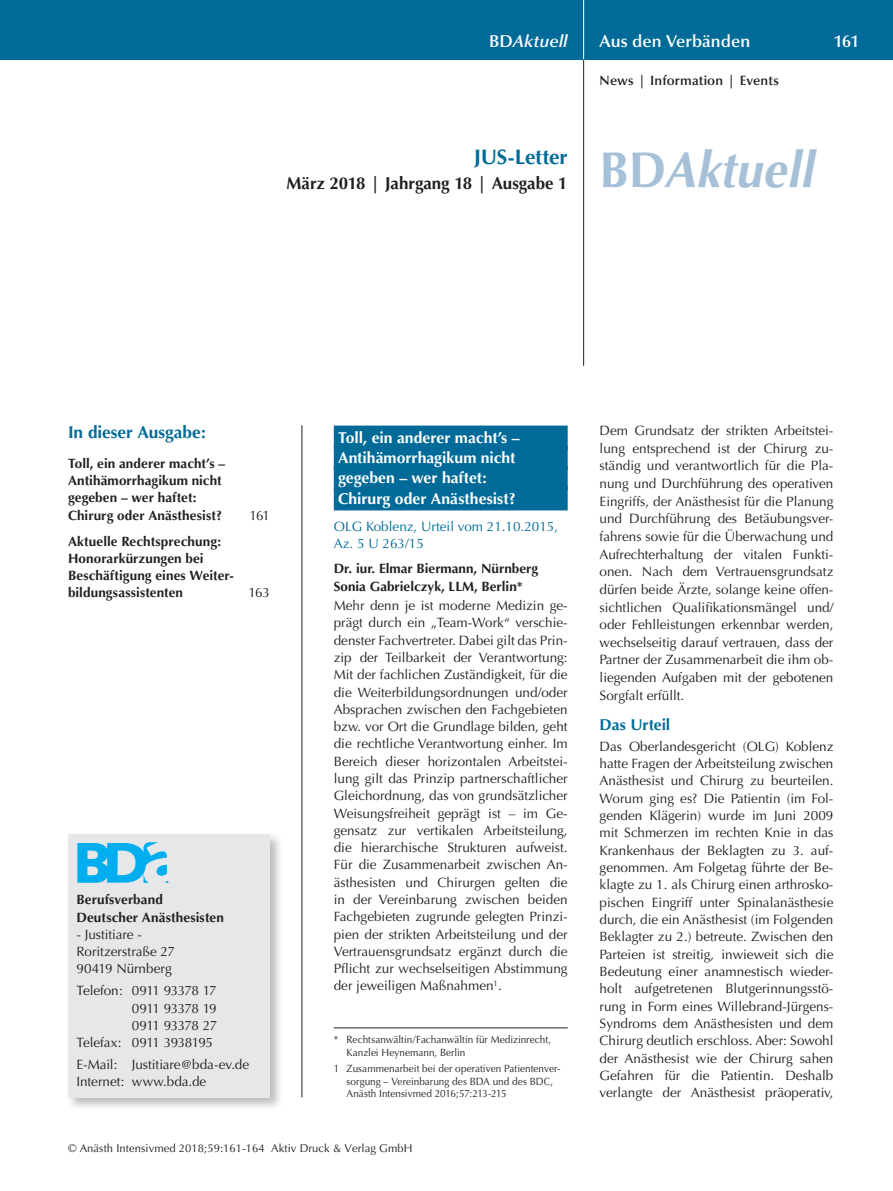
<style>
.page{position:relative;width:893px;height:1191px;background:#fff}
.page>*{position:absolute;margin:0;border:0;box-sizing:border-box;transform-origin:0 0}
.t1{font:italic 700 50.4px "Optima";color:#a5c0d7;scale:.95 1}
.t2{font:700 21px "Optima";letter-spacing:-.01em;color:#006b98}
.t3{font:700 17.25px "Optima";letter-spacing:-.005em;color:#231f20}
.t4{font:600 17.25px "Optima";color:#fff}
.t5{font:700 17.25px "Optima";letter-spacing:-.005em;color:#006b98}
.t6{font:italic 600 17.25px "Optima";letter-spacing:.005em;color:#fff}
.t7{font:700 15.75px/20.2px "Optima";color:#fff}
.t8{font:700 15.75px "Optima";letter-spacing:-.005em;color:#006b98}
.t9{font:13.5px/17.2px "Optima";color:#231f20;text-align:justify}
.t10{font:700 13.5px/17.2px "Optima";letter-spacing:.005em;color:#231f20}
.t11{font:13.5px/17.2px "Optima";color:#006b98}
.t12{font:13.5px "Optima";letter-spacing:-.035em;color:#231f20}
.t13{font:600 13.5px "Optima";letter-spacing:.01em;color:#231f20}
.t14{font:13.5px "Optima";letter-spacing:-.025em;color:#231f20}
.t15{font:13.5px "Optima";letter-spacing:-.04em;color:#231f20}
.t16{font:11.25px "Optima";letter-spacing:.005em;color:#231f20}
.t17{font:10.5px/12.8px "Optima";color:#231f20;scale:.95 1}
.s1{font-style:normal}
</style>
<div class="page">
<div style="left:0;top:0;width:893px;height:60px;background:#006b98"></div>
<hr style="left:583px;top:0;width:1px;height:60px;background:#fff">
<hr style="left:583px;top:60px;width:1px;height:306px;background:#231f20">
<hr style="left:302px;top:425px;width:1px;height:672px;background:#231f20">
<div style="left:66px;top:831px;width:218px;height:280px;background:#231f20;opacity:.3"></div>
<div style="left:68px;top:833px;width:202px;height:264px;background:#e6e7e9"></div>
<svg style="left:77px;top:842px;width:92px;height:41px"></svg>
<div style="left:334px;top:425px;width:234px;height:24px;background:#006b98"></div>
<div style="left:334px;top:446px;width:234px;height:24px;background:#006b98"></div>
<div style="left:334px;top:466px;width:234px;height:24px;background:#006b98"></div>
<div style="left:334px;top:486px;width:234px;height:24px;background:#006b98"></div>
<hr style="left:334px;top:1027px;width:234px;height:1px;background:#231f20">
<p class="t6" style="left:489px;top:31px;width:80px"><span class="s1">BD</span>Aktuell</p>
<p class="t4" style="left:600px;top:31px;width:152px">Aus den Verbänden</p>
<p class="t4" style="left:833px;top:31px;width:27px">161</p>
<p class="t13" style="left:600px;top:73px;width:181px">News | Information | Events</p>
<h2 class="t2" style="left:474px;top:145px;width:95px">JUS-Letter</h2>
<p class="t3" style="left:286px;top:173px;width:283px">März 2018 | Jahrgang 18 | Ausgabe 1</p>
<h1 class="t1" style="left:600px;top:140px;width:226px"><span class="s1">BD</span>Aktuell</h1>
<p class="t5" style="left:68px;top:422px;width:139px">In dieser Ausgabe:</p>
<p class="t10" style="left:68px;top:455px;width:159px">Toll, ein anderer macht’s –<br>Antihämorrhagikum nicht gegeben – wer haftet:<br>Chirurg oder Anästhesist?</p>
<p class="t10" style="left:68px;top:532px;width:168px">Aktuelle Rechtsprechung:<br>Honorarkürzungen bei<br>Beschäftigung eines Weiter&shy;bildungsassistenten</p>
<p class="t9" style="left:249px;top:507px;width:22px">161</p>
<p class="t9" style="left:249px;top:584px;width:23px">163</p>
<p class="t10" style="left:77px;top:891px;width:149px">Berufsverband<br>Deutscher Anästhesisten</p>
<p class="t9" style="left:77px;top:926px;width:100px;text-align:left">- Justitiare -<br>Roritzerstraße 27<br>90419 Nürnberg</p>
<p class="t12" style="left:77px;top:983px;width:142px">Telefon: 0911 93378 17</p>
<p class="t15" style="left:132px;top:1000px;width:87px">0911 93378 19</p>
<p class="t12" style="left:132px;top:1017px;width:87px">0911 93378 27</p>
<p class="t14" style="left:77px;top:1034px;width:138px">Telefax: 0911 3938195</p>
<p class="t9" style="left:77px;top:1056px;width:174px">E-Mail: Justitiare@bda-ev.de<br>Internet: www.bda.de</p>
<p class="t7" style="left:338px;top:427px;width:183px">Toll, ein anderer macht’s –<br>Antihämorrhagikum nicht gegeben – wer haftet:<br>Chirurg oder Anästhesist?</p>
<p class="t11" style="left:334px;top:518px;width:226px">OLG Koblenz, Urteil vom 21.10.2015,<br>Az. 5 U 263/15</p>
<p class="t10" style="left:334px;top:560px;width:206px">Dr. iur. Elmar Biermann, Nürnberg<br>Sonia Gabrielczyk, LLM, Berlin*</p>
<p class="t9" style="left:334px;top:597px;width:235px">Mehr denn je ist moderne Medizin ge&shy;prägt durch ein „Team-Work“ verschie&shy;denster Fachvertreter. Dabei gilt das Prin&shy;zip der Teilbarkeit der Verantwortung:<br>Mit der fachlichen Zuständigkeit, für die die Weiterbildungsordnungen und/oder Absprachen zwischen den Fachgebieten bzw. vor Ort die Grundlage bilden, geht die rechtliche Verantwortung einher. Im Bereich dieser horizontalen Arbeitstei&shy;lung gilt das Prinzip partnerschaftlicher Gleichordnung, das von grundsätzlicher Weisungsfreiheit geprägt ist – im Ge&shy;gensatz zur vertikalen Arbeitsteilung, die hierarchische Strukturen aufweist.<br>Für die Zusammenarbeit zwischen An&shy;ästhesisten und Chirurgen gelten die in der Vereinbarung zwischen beiden Fachgebieten zugrunde gelegten Prinzi&shy;pien der strikten Arbeitsteilung und der Vertrauensgrundsatz ergänzt durch die Pflicht zur wechselseitigen Abstimmung der jeweiligen Maßnahmen<sup>1</sup>.</p>
<p class="t17" style="left:347px;top:1033px;width:217px;text-indent:-13px">* Rechtsanwältin/Fachanwältin für Medizinrecht,<br>Kanzlei Heynemann, Berlin</p>
<p class="t17" style="left:347px;top:1062px;width:227px;text-indent:-13px">1 Zusammenarbeit bei der operativen Patientenver&shy;sorgung – Vereinbarung des BDA und des BDC,<br>Anästh Intensivmed 2016;57:213-215</p>
<p class="t16" style="left:68px;top:1142px;width:346px">© Anästh Intensivmed 2018;59:161-164 Aktiv Druck &amp; Verlag GmbH</p>
<p class="t9" style="left:600px;top:422px;width:235px;line-height:17.7px">Dem Grundsatz der strikten Arbeitstei&shy;lung entsprechend ist der Chirurg zu&shy;ständig und verantwortlich für die Pla&shy;nung und Durchführung des operativen Eingriffs, der Anästhesist für die Planung und Durchführung des Betäubungsver&shy;fahrens sowie für die Überwachung und Aufrechterhaltung der vitalen Funkti&shy;onen. Nach dem Vertrauensgrundsatz dürfen beide Ärzte, solange keine offen&shy;sichtlichen Qualifikationsmängel und/ oder Fehlleistungen erkennbar werden, wechselseitig darauf vertrauen, dass der Partner der Zusammenarbeit die ihm ob&shy;liegenden Aufgaben mit der gebotenen Sorgfalt erfüllt.</p>
<p class="t8" style="left:600px;top:716px;width:72px">Das Urteil</p>
<p class="t9" style="left:600px;top:737px;width:235px">Das Oberlandesgericht (OLG) Koblenz hatte Fragen der Arbeitsteilung zwischen Anästhesist und Chirurg zu beurteilen.<br>Worum ging es? Die Patientin (im Fol&shy;genden Klägerin) wurde im Juni 2009 mit Schmerzen im rechten Knie in das Krankenhaus der Beklagten zu 3. auf&shy;genommen. Am Folgetag führte der Be&shy;klagte zu 1. als Chirurg einen arthrosko&shy;pischen Eingriff unter Spinalanästhesie durch, die ein Anästhesist (im Folgenden Beklagter zu 2.) betreute. Zwischen den Parteien ist streitig, inwieweit sich die Bedeutung einer anamnestisch wieder&shy;holt aufgetretenen Blutgerinnungsstö&shy;rung in Form eines Willebrand-Jürgens-Syndroms dem Anästhesisten und dem Chirurg deutlich erschloss. Aber: Sowohl der Anästhesist wie der Chirurg sahen Gefahren für die Patientin. Deshalb verlangte der Anästhesist präoperativ,</p>
</div>
